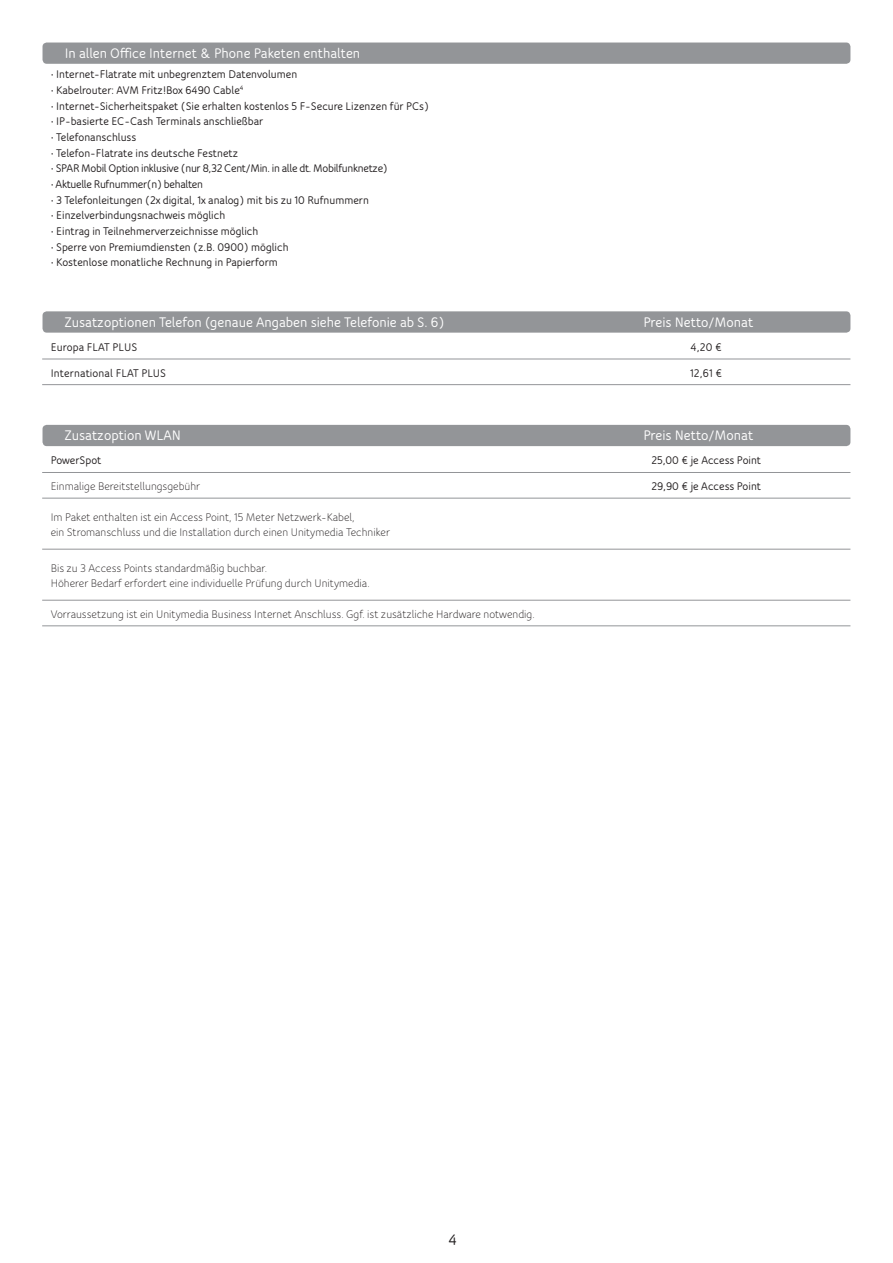
<style>
.page{position:relative;width:893px;height:1263px;background:#fff}
.page>*{position:absolute;margin:0;border:0;box-sizing:border-box;transform-origin:0 0}
.t1{font:700 16.5px "Bloom Speak OT";color:#231f20}
.t2{font:700 15px "Bloom Speak OT";color:#fff}
.t3{font:700 12px "Bloom Speak OT";color:#231f20}
.t4{font:12px/15px "Bloom Speak OT";color:#231f20}
.t5{font:700 12px "Bloom Speak OT";letter-spacing:-.025em;color:#231f20}
</style>
<div class="page">
<div style="left:43px;top:43px;width:807px;height:21px;background:#939598;border-radius:4px"></div>
<div style="left:43px;top:311px;width:807px;height:22px;background:#939598;border-radius:4px"></div>
<hr style="left:42px;top:384px;width:808px;height:1px;background:#939598">
<hr style="left:42px;top:359px;width:808px;height:1px;background:#939598">
<div style="left:43px;top:425px;width:807px;height:21px;background:#939598;border-radius:4px"></div>
<hr style="left:42px;top:472px;width:808px;height:1px;background:#939598">
<hr style="left:42px;top:498px;width:808px;height:1px;background:#939598">
<hr style="left:42px;top:549px;width:808px;height:1px;background:#939598">
<hr style="left:42px;top:600px;width:808px;height:1px;background:#939598">
<hr style="left:42px;top:625px;width:808px;height:1px;background:#939598">
<p class="t2" style="left:65px;top:44px;width:297px">In allen Office Internet &amp; Phone Paketen enthalten</p>
<p class="t3" style="left:51px;top:68px;width:248px">• Internet-Flatrate mit unbegrenztem Datenvolumen</p>
<p class="t3" style="left:51px;top:83px;width:194px">• Kabelrouter: AVM Fritz!Box 6490 Cable<sup>4</sup></p>
<p class="t3" style="left:51px;top:99px;width:380px">• Internet-Sicherheitspaket (Sie erhalten kostenlos 5 F-Secure Lizenzen für PCs)</p>
<p class="t3" style="left:51px;top:115px;width:214px">• IP-basierte EC-Cash Terminals anschließbar</p>
<p class="t3" style="left:51px;top:130px;width:87px">• Telefonanschluss</p>
<p class="t3" style="left:51px;top:146px;width:189px">• Telefon-Flatrate ins deutsche Festnetz</p>
<p class="t5" style="left:51px;top:162px;width:339px">• SPAR Mobil Option inklusive (nur 8,32 Cent/Min. in alle dt. Mobilfunknetze)</p>
<p class="t5" style="left:51px;top:177px;width:154px">• Aktuelle Rufnummer(n) behalten</p>
<p class="t3" style="left:51px;top:193px;width:320px">• 3 Telefonleitungen (2x digital, 1x analog) mit bis zu 10 Rufnummern</p>
<p class="t3" style="left:51px;top:209px;width:176px">• Einzelverbindungsnachweis möglich</p>
<p class="t3" style="left:51px;top:224px;width:209px">• Eintrag in Teilnehmerverzeichnisse möglich</p>
<p class="t3" style="left:51px;top:240px;width:239px">• Sperre von Premiumdiensten (z.B. 0900) möglich</p>
<p class="t3" style="left:51px;top:255px;width:229px">• Kostenlose monatliche Rechnung in Papierform</p>
<p class="t2" style="left:65px;top:313px;width:381px">Zusatzoptionen Telefon (genaue Angaben siehe Telefonie ab S. 6)</p>
<p class="t2" style="left:643px;top:313px;width:111px">Preis Netto/Monat</p>
<p class="t3" style="left:51px;top:340px;width:88px">Europa FLAT PLUS</p>
<p class="t3" style="left:691px;top:340px;width:33px">4,20 €</p>
<p class="t3" style="left:51px;top:366px;width:117px">International FLAT PLUS</p>
<p class="t3" style="left:690px;top:366px;width:34px">12,61 €</p>
<p class="t2" style="left:65px;top:427px;width:118px">Zusatzoption WLAN</p>
<p class="t2" style="left:643px;top:427px;width:111px">Preis Netto/Monat</p>
<p class="t3" style="left:51px;top:453px;width:52px">PowerSpot</p>
<p class="t3" style="left:651px;top:453px;width:111px">25,00 € je Access Point</p>
<p class="t4" style="left:51px;top:479px;width:151px">Einmalige Bereitstellungsgebühr</p>
<p class="t3" style="left:651px;top:479px;width:111px">29,90 € je Access Point</p>
<p class="t4" style="left:51px;top:509px;width:341px">Im Paket enthalten ist ein Access Point, 15 Meter Netzwerk-Kabel,<br>ein Stromanschluss und die Installation durch einen Unitymedia Techniker</p>
<p class="t4" style="left:51px;top:560px;width:320px">Bis zu 3 Access Points standardmäßig buchbar.<br>Höherer Bedarf erfordert eine individuelle Prüfung durch Unitymedia.</p>
<p class="t4" style="left:51px;top:606px;width:486px">Vorraussetzung ist ein Unitymedia Business Internet Anschluss. Ggf. ist zusätzliche Hardware notwendig.</p>
<h1 class="t1" style="left:449px;top:1230px;width:10px">4</h1>
</div>
